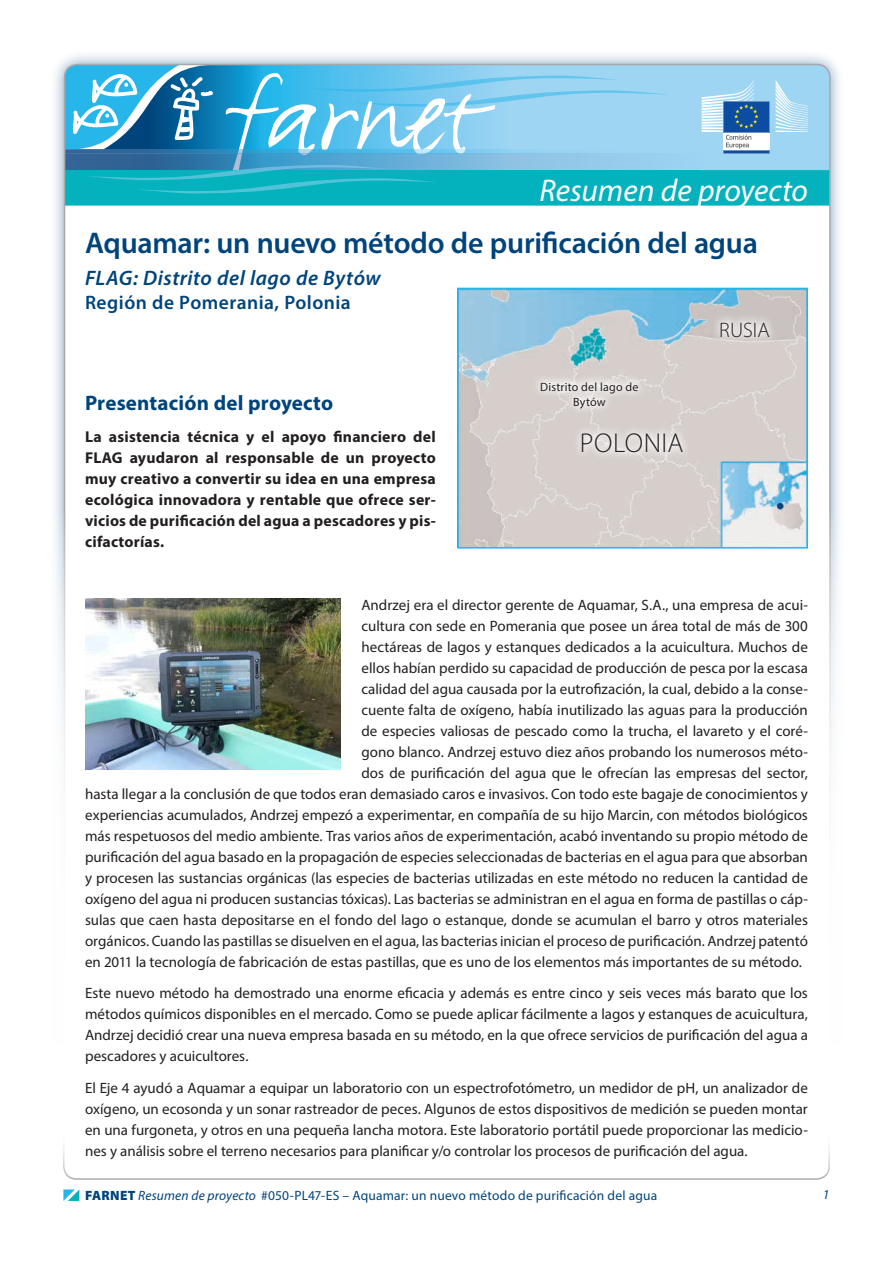
<style>
.page{position:relative;width:893px;height:1263px;background:#fff}
.page>*{position:absolute;margin:0;border:0;box-sizing:border-box;transform-origin:0 0}
.t1{font:italic 31.5px "Myriad Pro";color:#fff}
.t2{font:600 30px "Myriad Pro";letter-spacing:-.01em;color:#00447b}
.t3{font:300 27.3px "Myriad Pro";letter-spacing:.015em;color:#231f20}
.t4{font:italic 600 21px "Myriad Pro";letter-spacing:.025em;color:#00447b}
.t5{font:700 21px "Myriad Pro";letter-spacing:.01em;color:#00447b}
.t6{font:300 21px "Myriad Pro";letter-spacing:.005em;color:#231f20}
.t7{font:600 19.5px "Myriad Pro";letter-spacing:.025em;color:#00447b}
.t8{font:700 15.75px/21px "Myriad Pro";letter-spacing:.015em;color:#231f20;text-align:justify}
.t9{font:15px/21px "Myriad Pro";color:#231f20;text-align:justify}
.t10{font:13.5px "Myriad Pro";letter-spacing:.015em;color:#00447b}
.t11{font:italic 13.5px "Myriad Pro";color:#00447b}
.t12{font:12px/15px "Myriad Pro";letter-spacing:.02em;color:#231f20;text-align:center}
.s1{font-weight:900}
.s2{font-style:italic}
</style>
<div class="page">
<div style="left:49px;top:49px;width:796px;height:1166px;background:#00447b;opacity:.5"></div>
<div style="left:65px;top:65px;width:765px;height:1135px;background:#fff;border-radius:13px"></div>
<div style="left:670px;top:65px;width:160px;height:105px;background:#9ed5f3"></div>
<div style="left:65px;top:154px;width:638px;height:17px;background:#9cd3f1"></div>
<hr style="left:65px;top:150px;width:638px;height:4px;background:#9ed5f3">
<div style="left:65px;top:170px;width:765px;height:36px;background:#03b2bd;border:2px solid #03b2bd"></div>
<div style="left:0;top:510px;width:893px;height:753px;background:#fff"></div>
<svg style="left:65px;top:65px;width:605px;height:132px"></svg>
<svg style="left:63px;top:1146px;width:767px;height:34px"></svg>
<svg style="left:63px;top:1189px;width:16px;height:12px"></svg>
<img style="left:85px;top:598px;width:255px;height:172px">
<img style="left:460px;top:291px;width:345px;height:255px">
<div style="left:457px;top:288px;width:351px;height:261px;border:2px solid #26b6ea"></div>
<svg style="left:532px;top:373px;width:115px;height:43px;fill:#dad4d2"></svg>
<svg style="left:712px;top:313px;width:66px;height:32px"></svg>
<svg style="left:573px;top:424px;width:118px;height:37px;fill:#ded9d7"></svg>
<svg style="left:776px;top:80px;width:32px;height:52px"></svg>
<svg style="left:702px;top:80px;width:67px;height:74px"></svg>
<h1 class="t1" style="left:540px;top:171px;width:270px">Resumen de proyecto</h1>
<h2 class="t2" style="left:85px;top:223px;width:674px">Aquamar: un nuevo método de purificación del agua</h2>
<h3 class="t4" style="left:85px;top:265px;width:297px">FLAG: Distrito del lago de Bytów</h3>
<h3 class="t7" style="left:85px;top:290px;width:267px">Región de Pomerania, Polonia</h3>
<h3 class="t5" style="left:85px;top:389px;width:250px">Presentación del proyecto</h3>
<p class="t8" style="left:85px;top:425px;width:352px">La asistencia técnica y el apoyo financiero del FLAG ayudaron al responsable de un proyecto muy creativo a convertir su idea en una empresa ecológica innovadora y rentable que ofrece ser&shy;vicios de purificación del agua a pescadores y pis&shy;cifactorías.</p>
<p class="t12" style="left:540px;top:379px;width:100px">Distrito del lago de<br>Bytów</p>
<h3 class="t3" style="left:580px;top:426px;width:105px">POLONIA</h3>
<h3 class="t6" style="left:719px;top:317px;width:52px">RUSIA</h3>
<p class="t9" style="left:361px;top:594px;width:448px">Andrzej era el director gerente de Aquamar, S.A., una empresa de acui-</p>
<p class="t9" style="left:361px;top:615px;width:448px">cultura con sede en Pomerania que posee un área total de más de 300</p>
<p class="t9" style="left:361px;top:636px;width:448px">hectáreas de lagos y estanques dedicados a la acuicultura. Muchos de</p>
<p class="t9" style="left:361px;top:657px;width:448px">ellos habían perdido su capacidad de producción de pesca por la escasa</p>
<p class="t9" style="left:361px;top:678px;width:448px">calidad del agua causada por la eutrofización, la cual, debido a la conse-</p>
<p class="t9" style="left:361px;top:699px;width:448px">cuente falta de oxígeno, había inutilizado las aguas para la producción</p>
<p class="t9" style="left:361px;top:720px;width:448px">de especies valiosas de pescado como la trucha, el lavareto y el coré-</p>
<p class="t9" style="left:361px;top:741px;width:448px">gono blanco. Andrzej estuvo diez años probando los numerosos méto-</p>
<p class="t9" style="left:361px;top:762px;width:448px">dos de purificación del agua que le ofrecían las empresas del sector,</p>
<p class="t9" style="left:85px;top:783px;width:724px">hasta llegar a la conclusión de que todos eran demasiado caros e invasivos. Con todo este bagaje de conocimientos y</p>
<p class="t9" style="left:85px;top:804px;width:724px">experiencias acumulados, Andrzej empezó a experimentar, en compañía de su hijo Marcin, con métodos biológicos</p>
<p class="t9" style="left:85px;top:825px;width:724px">más respetuosos del medio ambiente. Tras varios años de experimentación, acabó inventando su propio método de</p>
<p class="t9" style="left:85px;top:846px;width:724px">purificación del agua basado en la propagación de especies seleccionadas de bacterias en el agua para que absorban</p>
<p class="t9" style="left:85px;top:867px;width:724px">y procesen las sustancias orgánicas (las especies de bacterias utilizadas en este método no reducen la cantidad de</p>
<p class="t9" style="left:85px;top:888px;width:724px">oxígeno del agua ni producen sustancias tóxicas). Las bacterias se administran en el agua en forma de pastillas o cáp-</p>
<p class="t9" style="left:85px;top:909px;width:724px">sulas que caen hasta depositarse en el fondo del lago o estanque, donde se acumulan el barro y otros materiales</p>
<p class="t9" style="left:85px;top:930px;width:724px">orgánicos. Cuando las pastillas se disuelven en el agua, las bacterias inician el proceso de purificación. Andrzej patentó</p>
<p class="t9" style="left:85px;top:951px;width:718px">en 2011 la tecnología de fabricación de estas pastillas, que es uno de los elementos más importantes de su método.</p>
<p class="t9" style="left:85px;top:982px;width:724px">Este nuevo método ha demostrado una enorme eficacia y además es entre cinco y seis veces más barato que los métodos químicos disponibles en el mercado. Como se puede aplicar fácilmente a lagos y estanques de acuicultura, Andrzej decidió crear una nueva empresa basada en su método, en la que ofrece servicios de purificación del agua a pescadores y acuicultores.</p>
<p class="t9" style="left:85px;top:1077px;width:724px">El Eje 4 ayudó a Aquamar a equipar un laboratorio con un espectrofotómetro, un medidor de pH, un analizador de oxígeno, un ecosonda y un sonar rastreador de peces. Algunos de estos dispositivos de medición se pueden montar en una furgoneta, y otros en una pequeña lancha motora. Este laboratorio portátil puede proporcionar las medicio&shy;nes y análisis sobre el terreno necesarios para planificar y/o controlar los procesos de purificación del agua.</p>
<p class="t10" style="left:85px;top:1187px;width:574px"><span class="s1">FARNET</span> <span class="s2">Resumen de proyecto</span> #050-PL47-ES – Aquamar: un nuevo método de purificación del agua</p>
<p class="t11" style="left:823px;top:1186px;width:8px">1</p>
</div>
